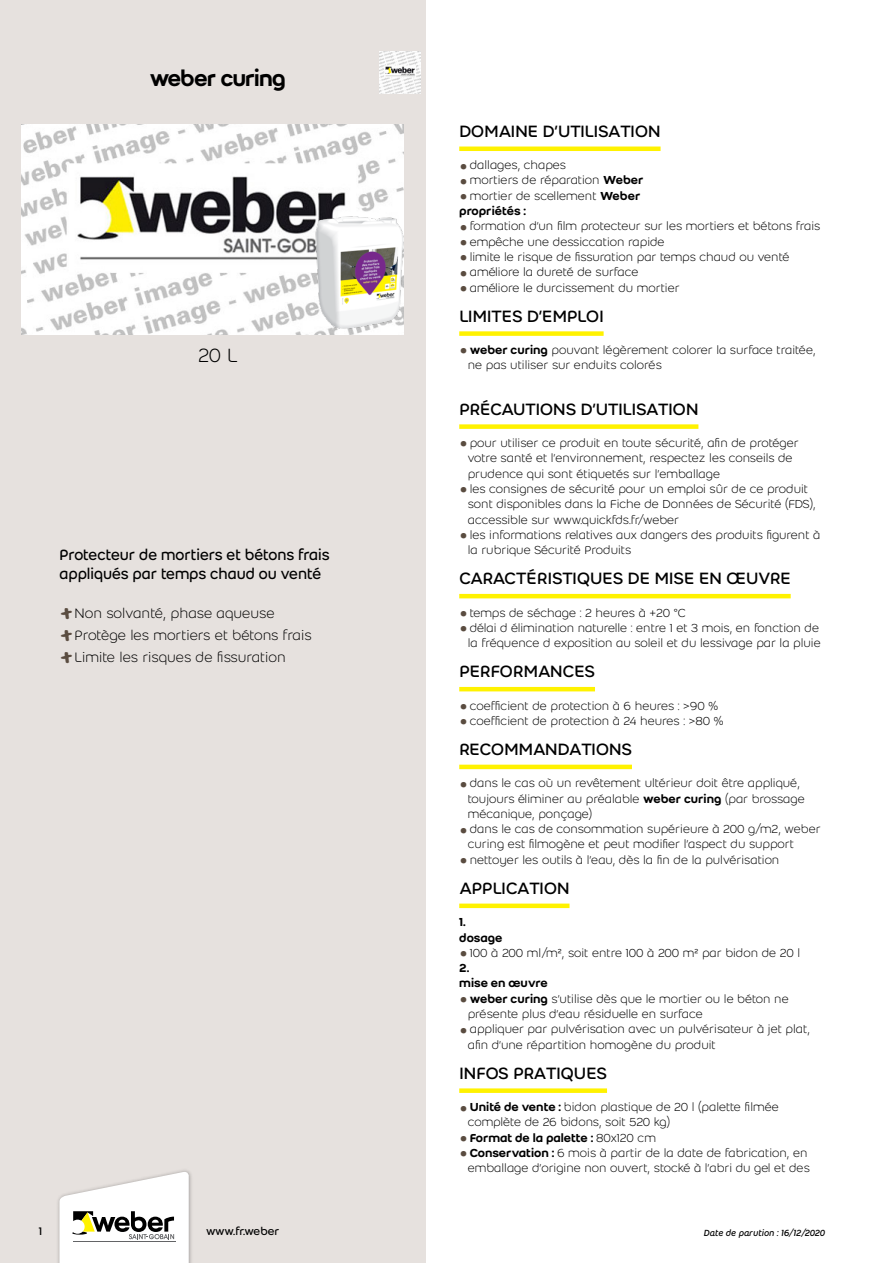
<style>
.page{position:relative;width:893px;height:1263px;background:#fff}
.page>*{position:absolute;margin:0;border:0;box-sizing:border-box;transform-origin:0 0}
.t1{font:24px "Weber Name";color:#000}
.t2{font:300 21px "Weber";color:#000}
.t3{font:18px "Weber";letter-spacing:.005em;color:#000}
.t4{font:18px "Weber";letter-spacing:-.015em;color:#000}
.t5{font:16.5px/19.8px "Weber";color:#000;scale:.95 1}
.t6{font:300 15px/22.2px "Weber";color:#000}
.t7{font:300 12.75px/15.3px "Weber";color:#000}
.t8{font:500 12.75px/15.3px "Weber";color:#000}
.t9{font:12px "Weber";letter-spacing:-.01em;color:#000}
.t10{font:italic 9.75px "Weber";color:#000}
.s1{font-family:"Weber Brush";font-weight:400;font-size:16.5px;color:#5a4c40}
.s2{font-size:34.5px;color:#5a4c40}
.s3{font-weight:500}
.s4{font-weight:300;font-size:34.5px;color:#5a4c40}
.s5{font-weight:300}
</style>
<div class="page">
<div style="left:0;top:0;width:425px;height:1263px;background:#e6e1de"></div>
<img style="left:58px;top:1170px;width:134px;height:93px">
<svg style="left:59px;top:1171px;width:130px;height:92px"></svg>
<hr style="left:459px;top:147px;width:202px;height:4px;background:#fff200">
<div style="left:459px;top:331px;width:145px;height:5px;background:#fff200"></div>
<div style="left:459px;top:424px;width:239px;height:5px;background:#fff200"></div>
<hr style="left:459px;top:594px;width:332px;height:4px;background:#fff200">
<hr style="left:459px;top:687px;width:136px;height:4px;background:#fff200">
<hr style="left:459px;top:765px;width:173px;height:4px;background:#fff200">
<div style="left:459px;top:903px;width:110px;height:5px;background:#fff200"></div>
<div style="left:459px;top:1088px;width:148px;height:5px;background:#fff200"></div>
<img style="left:379px;top:52px;width:41px;height:41px">
<img style="left:21px;top:124px;width:383px;height:211px">
<img style="left:313px;top:214px;width:91px;height:115px">
<h1 class="t1" style="left:150px;top:64px;width:137px">weber curing</h1>
<h2 class="t2" style="left:198px;top:344px;width:41px">20 l</h2>
<p class="t5" style="left:60px;top:544px;width:286px">PROTECTEUR DE MORTIERS ET BÉTONS FRAIS<br>APPLIQUÉS PAR TEMPS CHAUD OU VENTÉ</p>
<p class="t6" style="left:60px;top:602px;width:254px"><span class="s1">+</span>Non solvanté, phase aqueuse <span class="s1">+</span>Protège les mortiers et bétons frais <span class="s1">+</span>Limite les risques de fissuration</p>
<p class="t9" style="left:39px;top:1224px;width:5px">1</p>
<p class="t9" style="left:206px;top:1224px;width:75px">WWW.FR.WEBER</p>
<h3 class="t3" style="left:459px;top:121px;width:203px">DOMAINE D’UTILISATION</h3>
<p class="t7" style="left:459px;top:158px;width:108px"><span class="s2">•</span> dallages, chapes</p>
<p class="t7" style="left:459px;top:173px;width:186px"><span class="s2">•</span> mortiers de réparation <span class="s3">Weber</span></p>
<p class="t7" style="left:459px;top:188px;width:183px"><span class="s2">•</span> mortier de scellement <span class="s3">Weber propriétés :</span></p>
<p class="t7" style="left:459px;top:219px;width:363px"><span class="s2">•</span> formation d’un film protecteur sur les mortiers et bétons frais</p>
<p class="t7" style="left:459px;top:234px;width:207px"><span class="s2">•</span> empêche une dessiccation rapide</p>
<p class="t7" style="left:459px;top:249px;width:332px"><span class="s2">•</span> limite le risque de fissuration par temps chaud ou venté</p>
<p class="t7" style="left:459px;top:265px;width:181px"><span class="s2">•</span> améliore la dureté de surface</p>
<p class="t7" style="left:459px;top:280px;width:222px"><span class="s2">•</span> améliore le durcissement du mortier</p>
<h3 class="t3" style="left:459px;top:306px;width:146px">LIMITES D’EMPLOI</h3>
<p class="t7" style="left:468px;top:342px;width:349px;text-indent:-8px"><span class="s2">•</span> <span class="s3">weber curing</span> pouvant légèrement colorer la surface traitée, ne pas utiliser sur enduits colorés</p>
<h3 class="t4" style="left:459px;top:399px;width:241px">PRÉCAUTIONS D’UTILISATION</h3>
<p class="t7" style="left:468px;top:435px;width:333px;text-indent:-8px"><span class="s2">•</span> pour utiliser ce produit en toute sécurité, afin de protéger votre santé et l’environnement, respectez les conseils de prudence qui sont étiquetés sur l’emballage</p>
<p class="t7" style="left:468px;top:481px;width:349px;text-indent:-8px"><span class="s2">•</span> les consignes de sécurité pour un emploi sûr de ce produit sont disponibles dans la Fiche de Données de Sécurité (FDS), accessible sur www.quickfds.fr/weber</p>
<p class="t7" style="left:468px;top:527px;width:354px;text-indent:-8px"><span class="s2">•</span> les informations relatives aux dangers des produits figurent à la rubrique Sécurité Produits</p>
<h3 class="t3" style="left:459px;top:568px;width:333px">CARACTÉRISTIQUES DE MISE EN ŒUVRE</h3>
<p class="t7" style="left:459px;top:605px;width:228px"><span class="s2">•</span> temps de séchage : 2 heures à +20 °C</p>
<p class="t7" style="left:459px;top:620px;width:363px;text-align:right"><span class="s2">•</span> délai d élimination naturelle : entre 1 et 3 mois, en fonction de la fréquence d exposition au soleil et du lessivage par la pluie</p>
<h3 class="t3" style="left:459px;top:661px;width:137px">PERFORMANCES</h3>
<p class="t7" style="left:459px;top:698px;width:260px"><span class="s2">•</span> coefficient de protection à 6 heures : &gt;90 %</p>
<p class="t7" style="left:459px;top:713px;width:266px"><span class="s2">•</span> coefficient de protection à 24 heures : &gt;80 %</p>
<h3 class="t3" style="left:459px;top:739px;width:174px">RECOMMANDATIONS</h3>
<p class="t7" style="left:468px;top:776px;width:339px;text-indent:-8px"><span class="s2">•</span> dans le cas où un revêtement ultérieur doit être appliqué, toujours éliminer au préalable <span class="s3">weber curing</span> (par brossage mécanique, ponçage)</p>
<p class="t7" style="left:468px;top:821px;width:354px;text-indent:-8px"><span class="s2">•</span> dans le cas de consommation supérieure à 200 g/m2, weber curing est filmogène et peut modifier l’aspect du support</p>
<p class="t7" style="left:459px;top:852px;width:322px"><span class="s2">•</span> nettoyer les outils à l’eau, dès la fin de la pulvérisation</p>
<h3 class="t4" style="left:459px;top:878px;width:112px">APPLICATION</h3>
<p class="t8" style="left:459px;top:914px;width:45px">1. dosage</p>
<p class="t7" style="left:459px;top:945px;width:342px"><span class="s2">•</span> 100 à 200 ml/m², soit entre 100 à 200 m² par bidon de 20 l<br><span class="s3">2.<br>mise en œuvre</span></p>
<p class="t7" style="left:468px;top:991px;width:323px;text-indent:-8px"><span class="s2">•</span> <span class="s3">weber curing</span> s’utilise dès que le mortier ou le béton ne présente plus d’eau résiduelle en surface</p>
<p class="t7" style="left:468px;top:1022px;width:344px;text-indent:-8px"><span class="s2">•</span> appliquer par pulvérisation avec un pulvérisateur à jet plat, afin d’une répartition homogène du produit</p>
<h3 class="t3" style="left:459px;top:1063px;width:149px">INFOS PRATIQUES</h3>
<p class="t7" style="left:468px;top:1099px;width:313px;text-indent:-8px"><span class="s2">•</span> <span class="s3">Unité de vente :</span> bidon plastique de 20 l (palette filmée complète de 26 bidons, soit 520 kg)</p>
<p class="t8" style="left:459px;top:1130px;width:198px"><span class="s4">•</span> Format de la palette : <span class="s5">80x120 cm</span></p>
<p class="t7" style="left:459px;top:1145px;width:352px;text-align:right"><span class="s2">•</span> <span class="s3">Conservation :</span> 6 mois à partir de la date de fabrication, en emballage d’origine non ouvert, stocké à l’abri du gel et des</p>
<p class="t10" style="left:703px;top:1227px;width:123px">Date de parution : 16/12/2020</p>
</div>
